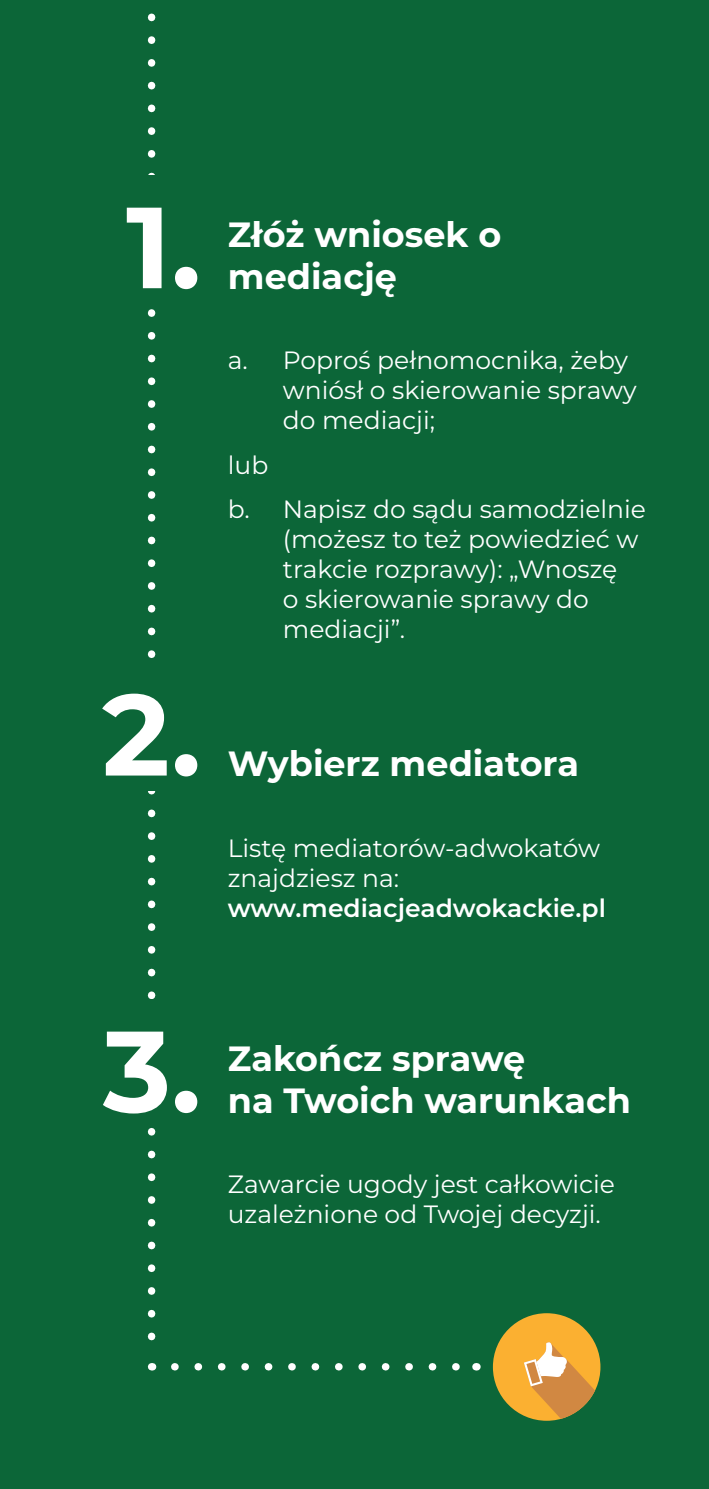
<style>
.page{position:relative;width:709px;height:1489px;background:#fff}
.page>*{position:absolute;margin:0;border:0;box-sizing:border-box;transform-origin:0 0}
.Styl_akapitowy_1{font:700 115px "Montserrat";color:#fff}
.t1{font:700 35px/42px "Montserrat";color:#fff}
.t2{font:25px/30px "Montserrat";color:#fff}
.s1{font-weight:600}
</style>
<div class="page">
<div style="left:0;top:0;width:709px;height:1488px;background:#0c6638"></div>
<svg style="left:148px;top:17px;width:7px;height:1324px"></svg>
<svg style="left:175px;top:1363px;width:285px;height:7px"></svg>
<div style="left:31px;top:176px;width:170px;height:127px;background:#0c6638"></div>
<div style="left:31px;top:999px;width:170px;height:128px;background:#0c6638"></div>
<div style="left:31px;top:663px;width:170px;height:127px;background:#0c6638"></div>
<div style="left:493px;top:1313px;width:107px;height:107px;background:#fbb031;border-radius:50%"></div>
<svg style="left:524px;top:1342px;width:71px;height:76px"></svg>
<p class="Styl_akapitowy_1" style="left:126px;top:164px;width:77px">1.</p>
<p class="t1" style="left:228px;top:212px;width:275px">Złóż wniosek o mediację</p>
<p class="Styl_akapitowy_1" style="left:102px;top:651px;width:101px">2.</p>
<p class="t2" style="left:283px;top:344px;width:355px;text-indent:-55px">a. Poproś pełnomocnika, żeby wniósł o skierowanie sprawy do mediacji;</p>
<p class="t2" style="left:228px;top:449px;width:42px">lub</p>
<p class="t2" style="left:283px;top:493px;width:365px;text-indent:-55px">b. Napisz do sądu samodzielnie (możesz to też powiedzieć w trakcie rozprawy): „Wnoszę<br>o skierowanie sprawy do mediacji”.</p>
<p class="t1" style="left:228px;top:741px;width:353px">Wybierz mediatora</p>
<p class="t2" style="left:228px;top:831px;width:380px">Listę mediatorów-adwokatów znajdziesz na: <span class="s1">www.mediacjeadwokackie.pl</span></p>
<p class="Styl_akapitowy_1" style="left:103px;top:988px;width:100px">3.</p>
<p class="t1" style="left:228px;top:1035px;width:404px">Zakończ sprawę<br>na Twoich warunkach</p>
<p class="t2" style="left:228px;top:1168px;width:389px">Zawarcie ugody jest całkowicie uzależnione od Twojej decyzji.</p>
</div>
